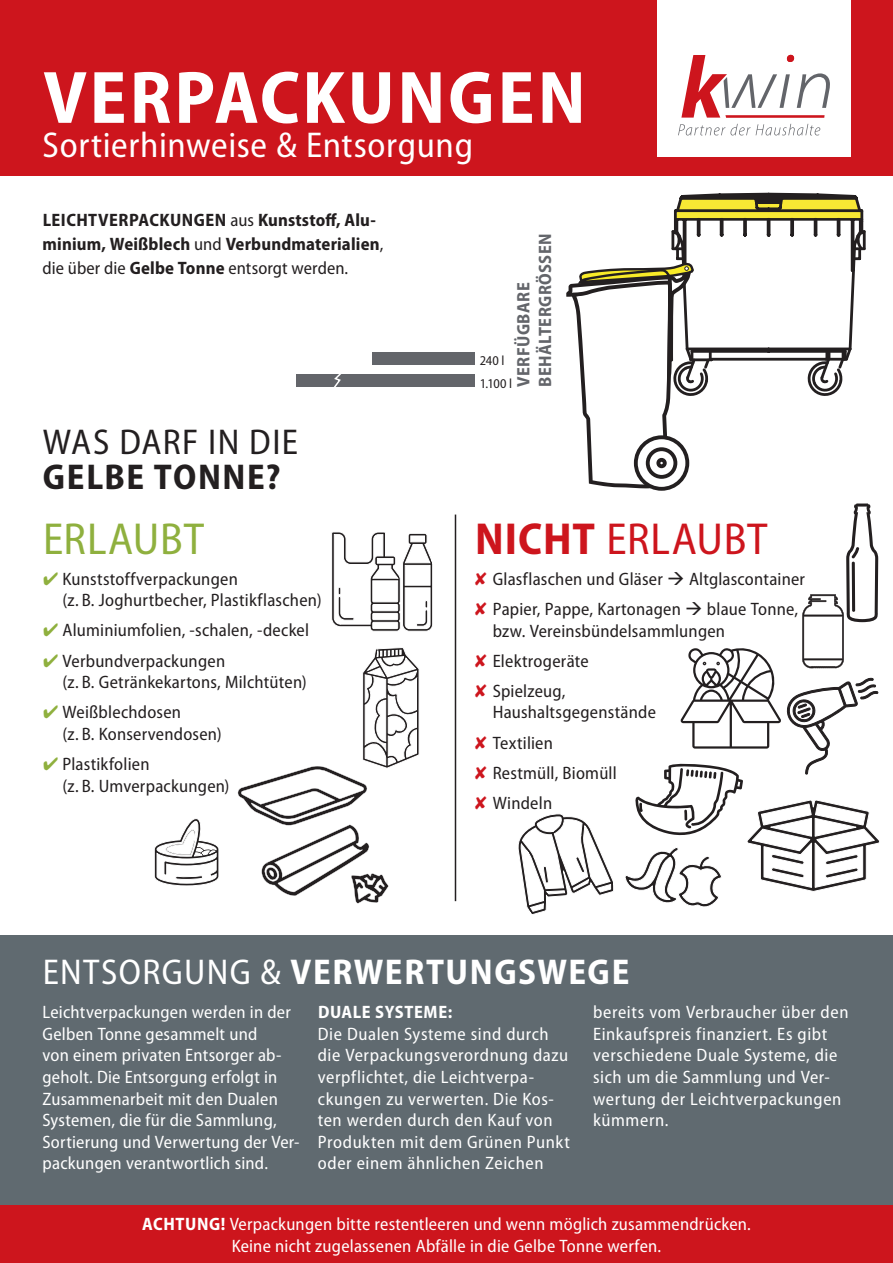
<style>
.page{position:relative;width:893px;height:1263px;background:#fff}
.page>*{position:absolute;margin:0;border:0;box-sizing:border-box;transform-origin:0 0}
.t1{font:700 semi-condensed 75px "Myriad Pro";letter-spacing:.035em;color:#fff}
.t2{font:semi-condensed 45px "Myriad Pro";letter-spacing:.015em;color:#cd151d}
.t3{font:semi-condensed 45px "Myriad Pro";letter-spacing:.015em;color:#8fb03e}
.t4{font:semi-condensed 36px "Myriad Pro";letter-spacing:.02em;color:#fff}
.t5{font:700 semi-condensed 36px "Myriad Pro";letter-spacing:.04em;color:#fff}
.t6{font:semi-condensed 36px "Myriad Pro";letter-spacing:.035em;color:#231f20}
.t7{font:700 semi-condensed 36px "Myriad Pro";letter-spacing:.045em;color:#231f20}
.t8{font:semi-condensed 18px/21.6px "Myriad Pro";letter-spacing:.025em;color:#fff}
.t9{font:semi-condensed 18px/30.2px "Myriad Pro";letter-spacing:.01em;color:#231f20}
.t10{font:700 semi-condensed 18px/24px "Myriad Pro";letter-spacing:.01em;color:#231f20}
.t11{font:700 semi-condensed 18px/21.6px "Myriad Pro";letter-spacing:.025em;color:#63656a}
.t12{font:700 semi-condensed 18px "Myriad Pro";letter-spacing:.035em;color:#fff}
.t13{font:semi-condensed 13.5px/22px "Myriad Pro";letter-spacing:-.005em;color:#231f20}
.s1{font-weight:400}
.s2{font-weight:700}
.s3{color:#8fb03e}
.s4{color:#cd151d}
</style>
<div class="page">
<hr style="left:455px;top:514px;width:1px;height:387px;background:#231f20">
<div style="left:0;top:935px;width:893px;height:328px;background:#606a70"></div>
<div style="left:0;top:0;width:893px;height:175px;background:#cd151d"></div>
<div style="left:0;top:1205px;width:893px;height:58px;background:#cd151d"></div>
<div style="left:657px;top:0;width:193px;height:156px;background:#fff"></div>
<svg style="left:681px;top:55px;width:149px;height:63px"></svg>
<div style="left:787px;top:55px;width:7px;height:7px;background:#cd151d;border-radius:50%"></div>
<svg style="left:678px;top:124px;width:142px;height:11px"></svg>
<div style="left:372px;top:352px;width:102px;height:13px;background:#63656a"></div>
<div style="left:296px;top:374px;width:178px;height:13px;background:#63656a"></div>
<svg style="left:334px;top:374px;width:7px;height:13px"></svg>
<svg style="left:154px;top:818px;width:65px;height:68px"></svg>
<svg style="left:237px;top:647px;width:182px;height:256px"></svg>
<svg style="left:331px;top:532px;width:102px;height:100px"></svg>
<svg style="left:518px;top:814px;width:96px;height:101px"></svg>
<svg style="left:566px;top:192px;width:300px;height:296px"></svg>
<hr style="left:668px;top:278px;width:4px;height:30px;background:#231f20">
<svg style="left:625px;top:503px;width:255px;height:404px"></svg>
<h1 class="t1" style="left:43px;top:56px;width:544px">VERPACKUNGEN</h1>
<h3 class="t4" style="left:43px;top:126px;width:432px">Sortierhinweise &amp; Entsorgung</h3>
<p class="t10" style="left:43px;top:208px;width:342px">LEICHTVERPACKUNGEN <span class="s1">aus</span> Kunststoff, Alu&shy;minium, Weißblech <span class="s1">und</span> Verbundmaterialien<span class="s1">, die über die</span> Gelbe Tonne <span class="s1">entsorgt werden.</span></p>
<h3 class="t6" style="left:43px;top:423px;width:257px">WAS DARF IN DIE</h3>
<h3 class="t7" style="left:43px;top:457px;width:239px">GELBE TONNE?</h3>
<p class="t11" style="left:513px;top:387px;width:155px;rotate:-90deg">VERFÜGBARE<br>BEHÄLTERGRÖSSEN</p>
<p class="t13" style="left:480px;top:350px;width:34px">240 l<br>1.100 l</p>
<h2 class="t3" style="left:43px;top:514px;width:163px">ERLAUBT</h2>
<h2 class="t2" style="left:475px;top:514px;width:294px"><span class="s2">NICHT</span> ERLAUBT</h2>
<p class="t9" style="left:63px;top:568px;width:261px;line-height:21.6px;text-indent:-19px"><span class="s3">✔</span> Kunststoffverpackungen<br>(z. B. Joghurtbecher, Plastikflaschen)</p>
<p class="t9" style="left:43px;top:616px;width:267px"><span class="s3">✔</span> Aluminiumfolien, -schalen, -deckel</p>
<p class="t9" style="left:63px;top:650px;width:246px;line-height:21.6px;text-indent:-19px"><span class="s3">✔</span> Verbundverpackungen<br>(z. B. Getränkekartons, Milchtüten)</p>
<p class="t9" style="left:63px;top:702px;width:161px;line-height:21.6px;text-indent:-19px"><span class="s3">✔</span> Weißblechdosen<br>(z. B. Konservendosen)</p>
<p class="t9" style="left:63px;top:753px;width:169px;line-height:21.6px;text-indent:-19px"><span class="s3">✔</span> Plastikfolien<br>(z. B. Umverpackungen)</p>
<p class="t9" style="left:475px;top:564px;width:332px"><span class="s4">✘</span> Glasflaschen und Gläser → Altglascontainer <span class="s4">✘</span> Papier, Pappe, Kartonagen → blaue Tonne,</p>
<p class="t9" style="left:475px;top:616px;width:252px;text-indent:18px">bzw. Vereinsbündelsammlungen <span class="s4">✘</span> Elektrogeräte<br><span class="s4">✘</span> Spielzeug,</p>
<p class="t9" style="left:475px;top:698px;width:183px;text-indent:18px">Haushaltsgegenstände <span class="s4">✘</span> Textilien<br><span class="s4">✘</span> Restmüll, Biomüll<br><span class="s4">✘</span> Windeln</p>
<h3 class="t5" style="left:43px;top:952px;width:588px"><span class="s1">ENTSORGUNG &amp;</span> VERWERTUNGSWEGE</h3>
<p class="t8" style="left:43px;top:1002px;width:258px">Leichtverpackungen werden in der<br>Gelben Tonne gesammelt und<br>von einem privaten Entsorger ab&shy;geholt. Die Entsorgung erfolgt in<br>Zusammenarbeit mit den Dualen<br>Systemen, die für die Sammlung,<br>Sortierung und Verwertung der Ver&shy;packungen verantwortlich sind.</p>
<p class="t12" style="left:318px;top:1002px;width:136px">DUALE SYSTEME:</p>
<p class="t8" style="left:593px;top:1002px;width:257px">bereits vom Verbraucher über den<br>Einkaufspreis finanziert. Es gibt verschiedene Duale Systeme, die sich um die Sammlung und Ver&shy;wertung der Leichtverpackungen kümmern.</p>
<p class="t8" style="left:318px;top:1023px;width:254px">Die Dualen Systeme sind durch die Verpackungsverordnung dazu verpflichtet, die Leichtverpa&shy;ckungen zu verwerten. Die Kos&shy;ten werden durch den Kauf von<br>Produkten mit dem Grünen Punkt oder einem ähnlichen Zeichen</p>
<p class="t8" style="left:142px;top:1214px;width:610px;text-align:center"><span class="s2">ACHTUNG!</span> Verpackungen bitte restentleeren und wenn möglich zusammendrücken.<br>Keine nicht zugelassenen Abfälle in die Gelbe Tonne werfen.</p>
</div>
